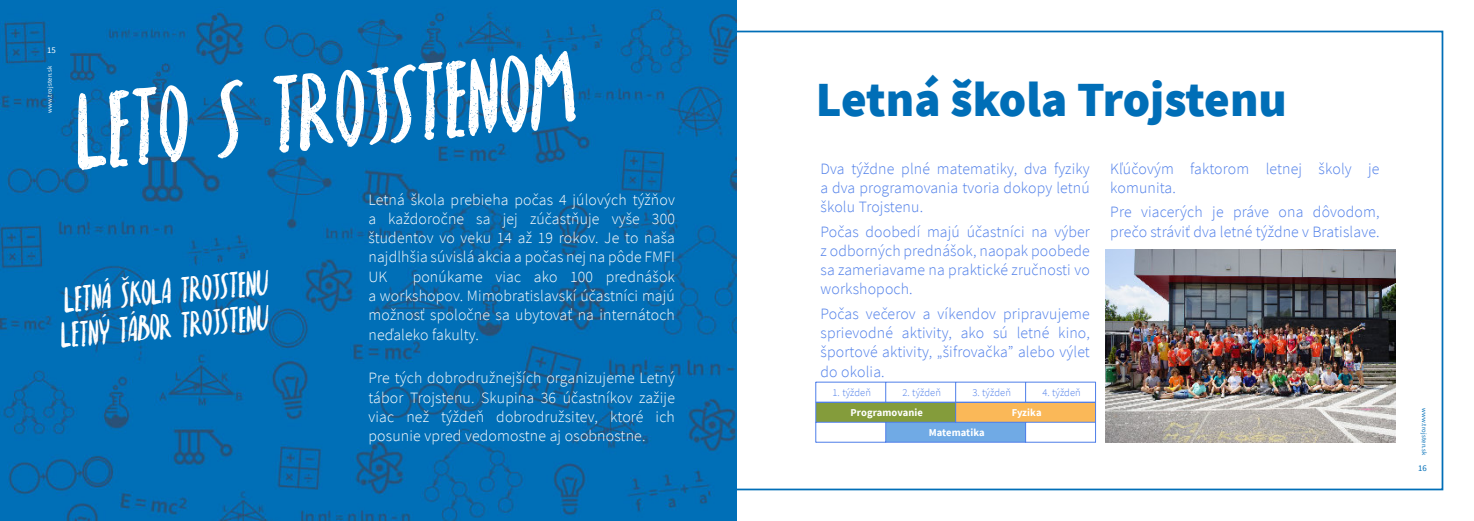
<style>
.page{position:relative;width:1474px;height:521px;background:#fff}
.page>*{position:absolute;margin:0;border:0;box-sizing:border-box;transform-origin:0 0}
.t1{font:105.17px "Reckless";color:#fff}
.t2{font:900 49px "Source Sans Pro";color:#006eb7}
.t3{font:35px/35px "Reckless";color:#fff}
.t4{font:300 15.75px/19.2px "Source Sans Pro";letter-spacing:.01em;color:#fff;text-align:justify}
.t5{font:300 15.75px/19.2px "Source Sans Pro";letter-spacing:.01em;color:#4e7ee9;text-align:justify}
.t6{font:300 10.5px "Source Sans Pro";letter-spacing:.01em;color:#4e7ee9}
.t7{font:700 10.5px "Source Sans Pro";letter-spacing:.01em;color:#fff}
.t8{font:8.75px "Source Sans Pro";color:#006eb7}
.t9{font:8.75px "Source Sans Pro";color:#fff}
.t10{font:6.56px "Source Sans Pro";letter-spacing:.04em;color:#006eb7}
.t11{font:6.56px "Source Sans Pro";letter-spacing:.04em;color:#fff}
</style>
<div class="page">
<img style="left:0;top:0;width:737px;height:521px">
<img style="left:1105px;top:249px;width:290px;height:193px">
<div style="left:815px;top:402px;width:140px;height:20px;background:#849c3b"></div>
<div style="left:955px;top:402px;width:140px;height:20px;background:#fab858"></div>
<div style="left:885px;top:422px;width:140px;height:20px;background:#70aae5"></div>
<hr style="left:815px;top:382px;width:1px;height:60px;background:#4e7ee9">
<hr style="left:1095px;top:382px;width:1px;height:60px;background:#4e7ee9">
<svg style="left:885px;top:383px;width:1px;height:19px"></svg>
<hr style="left:955px;top:382px;width:1px;height:40px;background:#4e7ee9">
<svg style="left:1025px;top:383px;width:1px;height:19px"></svg>
<svg style="left:885px;top:423px;width:1px;height:19px"></svg>
<svg style="left:1025px;top:423px;width:1px;height:19px"></svg>
<hr style="left:815px;top:382px;width:280px;height:1px;background:#4e7ee9">
<hr style="left:815px;top:422px;width:280px;height:1px;background:#4e7ee9">
<hr style="left:815px;top:442px;width:280px;height:1px;background:#4e7ee9">
<hr style="left:815px;top:402px;width:280px;height:1px;background:#4e7ee9">
<p class="t9" style="left:47px;top:47px;width:10px">15</p>
<p class="t11" style="left:47px;top:113px;width:49px;rotate:-90deg">www.trojsten.sk</p>
<h2 class="t2" style="left:815px;top:79px;width:472px">Letná škola Trojstenu</h2>
<p class="t5" style="left:820px;top:160px;width:271px">Dva týždne plné matematiky, dva fyziky a dva programovania tvoria dokopy letnú školu Trojstenu.</p>
<p class="t5" style="left:820px;top:223px;width:271px">Počas doobedí majú účastníci na výber z odborných prednášok, naopak poobede sa zameriavame na praktické zručnosti vo workshopoch.</p>
<p class="t5" style="left:820px;top:305px;width:271px">Počas večerov a víkendov pripravujeme sprievodné aktivity, ako sú letné kino, športové aktivity, „šifrovačka” alebo výlet do okolia.</p>
<p class="t6" style="left:832px;top:388px;width:40px">1. týždeň</p>
<p class="t6" style="left:902px;top:388px;width:40px">2. týždeň</p>
<p class="t6" style="left:972px;top:388px;width:40px">3. týždeň</p>
<p class="t6" style="left:1042px;top:388px;width:40px">4. týždeň</p>
<p class="t7" style="left:850px;top:408px;width:74px">Programovanie</p>
<p class="t7" style="left:1011px;top:408px;width:31px">Fyzika</p>
<p class="t7" style="left:928px;top:428px;width:58px">Matematika</p>
<h1 class="t1" style="left:70px;top:92px;width:503px;rotate:-5deg">Leto s trojstenom</h1>
<p class="t5" style="left:1110px;top:160px;width:271px">Kľúčovým faktorom letnej školy je komunita.</p>
<p class="t5" style="left:1110px;top:204px;width:271px">Pre viacerých je práve ona dôvodom, prečo stráviť dva letné týždne v Bratislave.</p>
<p class="t4" style="left:368px;top:191px;width:308px">Letná škola prebieha počas 4 júlových týžňov a každoročne sa jej zúčastňuje vyše 300 študentov vo veku 14 až 19 rokov. Je to naša najdlhšia súvislá akcia a počas nej na pôde FMFI UK</p>
<h3 class="t3" style="left:56px;top:287px;width:212px;rotate:-5deg">Letná škola trojstenu<br>Letný tábor trojstenu</h3>
<p class="t4" style="left:368px;top:268px;width:308px;text-indent:44px">ponúkame viac ako 100 prednášok a workshopov. Mimobratislavskí účastníci majú možnosť spoločne sa ubytovať na internátoch neďaleko fakulty.</p>
<p class="t4" style="left:368px;top:370px;width:308px">Pre tých dobrodružnejších organizujeme Letný tábor Trojstenu. Skupina 36 účastníkov zažije viac než týždeň dobrodružsitev, ktoré ich posunie vpred vedomostne aj osobnostne.</p>
<p class="t10" style="left:1426px;top:408px;width:49px;rotate:90deg">www.trojsten.sk</p>
<p class="t8" style="left:1417px;top:464px;width:10px">16</p>
</div>
